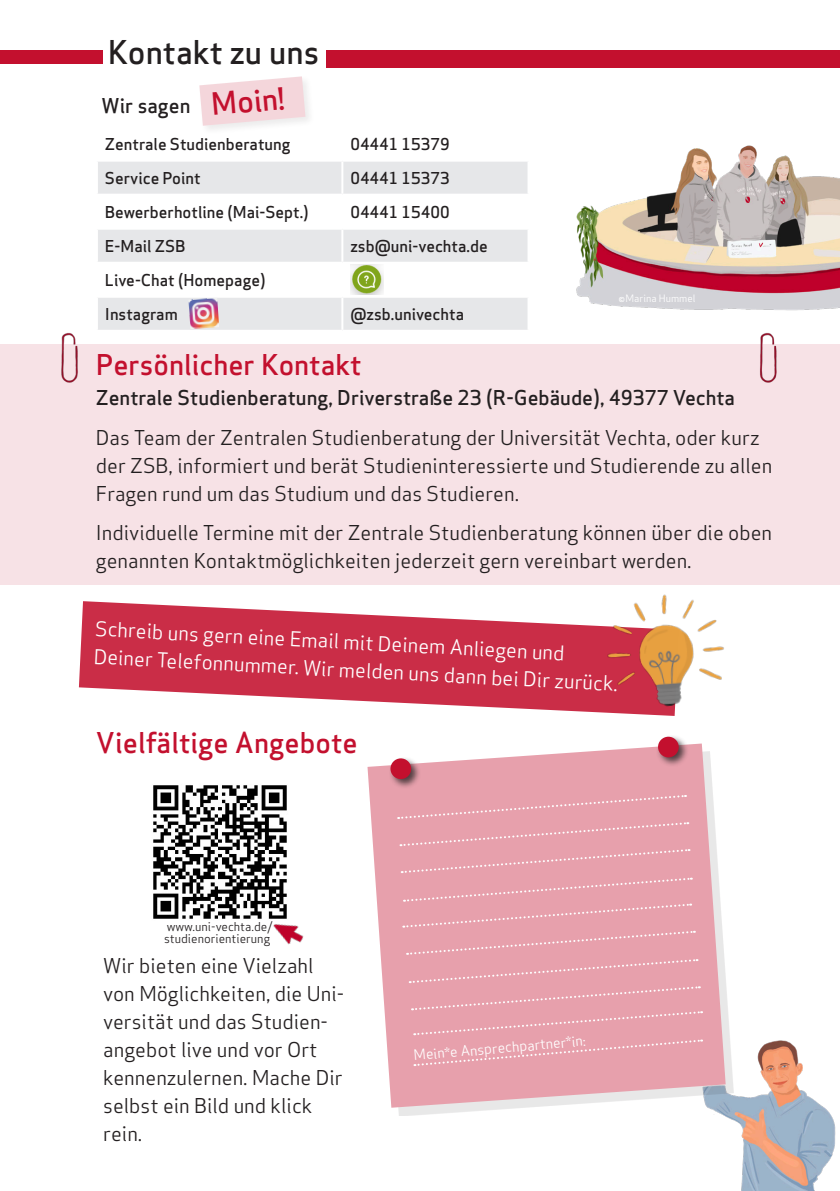
<style>
.page{position:relative;width:840px;height:1191px;background:#fff}
.page>*{position:absolute;margin:0;border:0;box-sizing:border-box;transform-origin:0 0}
.Fliesstext{font:500 32px "Apex Sans";color:#231f20}
.Fliesstext-2{font:500 30px "Apex Sans";color:#c3102e}
.Fliesstext-3{font:500 28px "Apex Sans";color:#c3102e}
.Fliesstext-4{font:20px/28px "Apex Sans";color:#231f20}
.Fliesstext-5{font:20px/28px "Apex Sans";color:#fff}
.Fliesstext-6{font:500 20px "Apex Sans";color:#231f20}
.t1{font:500 16px "Apex Sans";color:#231f20}
.Fliesstext-7{font:14px "Apex Sans";color:#fff}
.Fliesstext-8{font:12px/12px "Apex Sans";color:#231f20}
.Absatzformat_3{font:10px "Apex Sans";color:#fff}
</style>
<div class="page">
<img style="left:725px;top:1040px;width:111px;height:151px">
<div style="left:375px;top:751px;width:358px;height:365px;background:#231f20;opacity:.27"></div>
<svg style="left:367px;top:743px;width:358px;height:364px;fill:#e7a0ac"></svg>
<div style="left:0;top:344px;width:839px;height:241px;background:#f7e2e6"></div>
<svg style="left:79px;top:601px;width:520px;height:112px;fill:#ca2d47"></svg>
<img style="left:61px;top:333px;width:17px;height:50px">
<img style="left:760px;top:343px;width:17px;height:40px">
<svg style="left:98px;top:162px;width:429px;height:168px;fill:#e6e7e9"></svg>
<hr style="left:341px;top:162px;width:2px;height:32px;background:#fff">
<hr style="left:96px;top:194px;width:246px;height:2px;background:#fff">
<hr style="left:342px;top:194px;width:187px;height:2px;background:#fff">
<hr style="left:341px;top:196px;width:2px;height:32px;background:#fff">
<hr style="left:96px;top:228px;width:246px;height:2px;background:#fff">
<hr style="left:342px;top:228px;width:187px;height:2px;background:#fff">
<hr style="left:341px;top:230px;width:2px;height:32px;background:#fff">
<hr style="left:96px;top:262px;width:246px;height:2px;background:#fff">
<hr style="left:342px;top:262px;width:187px;height:2px;background:#fff">
<hr style="left:341px;top:264px;width:2px;height:32px;background:#fff">
<hr style="left:96px;top:296px;width:246px;height:2px;background:#fff">
<hr style="left:342px;top:296px;width:187px;height:2px;background:#fff">
<hr style="left:341px;top:298px;width:2px;height:32px;background:#fff">
<div style="left:0;top:50px;width:102px;height:13px;background:#c3102e"></div>
<div style="left:327px;top:50px;width:512px;height:18px;background:#c3102e"></div>
<div style="left:388px;top:756px;width:33px;height:33px;background:#231f20;opacity:.76"></div>
<div style="left:390px;top:758px;width:21px;height:21px;background:#c3102e;border-radius:50%"></div>
<div style="left:656px;top:735px;width:32px;height:32px;background:#231f20;opacity:.76"></div>
<div style="left:657px;top:736px;width:21px;height:21px;background:#c3102e;border-radius:50%"></div>
<div style="left:398px;top:794px;width:303px;height:273px;background:#e7a0ac"></div>
<img style="left:576px;top:145px;width:263px;height:198px">
<img style="left:153px;top:785px;width:134px;height:134px">
<img style="left:599px;top:594px;width:125px;height:122px">
<img style="left:268px;top:914px;width:36px;height:31px">
<div style="left:198px;top:75px;width:117px;height:60px;background:#231f20;opacity:.51"></div>
<svg style="left:199px;top:76px;width:106px;height:50px"></svg>
<img style="left:188px;top:298px;width:31px;height:31px">
<img style="left:350px;top:264px;width:33px;height:31px">
<p class="Fliesstext" style="left:108px;top:24px;width:213px">Kontakt zu uns</p>
<p class="Fliesstext-6" style="left:101px;top:88px;width:90px">Wir sagen</p>
<p class="Fliesstext-2" style="left:209px;top:78px;width:75px;rotate:-5deg">Moin!</p>
<p class="t1" style="left:105px;top:130px;width:187px">Zentrale Studienberatung</p>
<p class="t1" style="left:350px;top:130px;width:101px">04441 15379</p>
<p class="t1" style="left:105px;top:164px;width:97px">Service Point</p>
<p class="t1" style="left:350px;top:164px;width:101px">04441 15373</p>
<p class="t1" style="left:105px;top:198px;width:205px">Bewerberhotline (Mai-Sept.)</p>
<p class="t1" style="left:350px;top:198px;width:101px">04441 15400</p>
<p class="t1" style="left:105px;top:232px;width:82px">E-Mail ZSB</p>
<p class="t1" style="left:350px;top:232px;width:139px">zsb@uni-vechta.de</p>
<p class="t1" style="left:105px;top:266px;width:162px">Live-Chat (Homepage)</p>
<p class="t1" style="left:105px;top:300px;width:74px">Instagram</p>
<p class="t1" style="left:350px;top:300px;width:115px">@zsb.univechta</p>
<p class="Fliesstext-3" style="left:96px;top:340px;width:267px">Persönlicher Kontakt</p>
<p class="Absatzformat_3" style="left:618px;top:290px;width:78px">©Marina Hummel</p>
<p class="Fliesstext-6" style="left:96px;top:380px;width:640px">Zentrale Studienberatung, Driverstraße 23 (R-Gebäude), 49377 Vechta</p>
<p class="Fliesstext-4" style="left:96px;top:421px;width:677px">Das Team der Zentralen Studienberatung der Universität Vechta, oder kurz der ZSB, informiert und berät Studieninteressierte und Studierende zu allen<br>Fragen rund um das Studium und das Studieren.</p>
<p class="Fliesstext-4" style="left:96px;top:517px;width:677px">Individuelle Termine mit der Zentrale Studienberatung können über die oben genannten Kontaktmöglichkeiten jederzeit gern vereinbart werden.</p>
<p class="Fliesstext-5" style="left:96px;top:612px;width:526px;rotate:3deg">Schreib uns gern eine Email mit Deinem Anliegen und<br>Deiner Telefonnummer. Wir melden uns dann bei Dir zurück.</p>
<p class="Fliesstext-3" style="left:96px;top:717px;width:263px">Vielfältige Angebote</p>
<p class="Fliesstext-8" style="left:164px;top:919px;width:110px">www.uni-vechta.de/ studienorientierung</p>
<p class="Fliesstext-4" style="left:103px;top:949px;width:242px">Wir bieten eine Vielzahl von Möglichkeiten, die Uni&shy;versität und das Studien&shy;angebot live und vor Ort kennenzulernen. Mache Dir selbst ein Bild und klick rein.</p>
<p class="Fliesstext-7" style="left:412px;top:1044px;width:174px;rotate:-5deg">Mein*e Ansprechpartner*in:</p>
</div>
